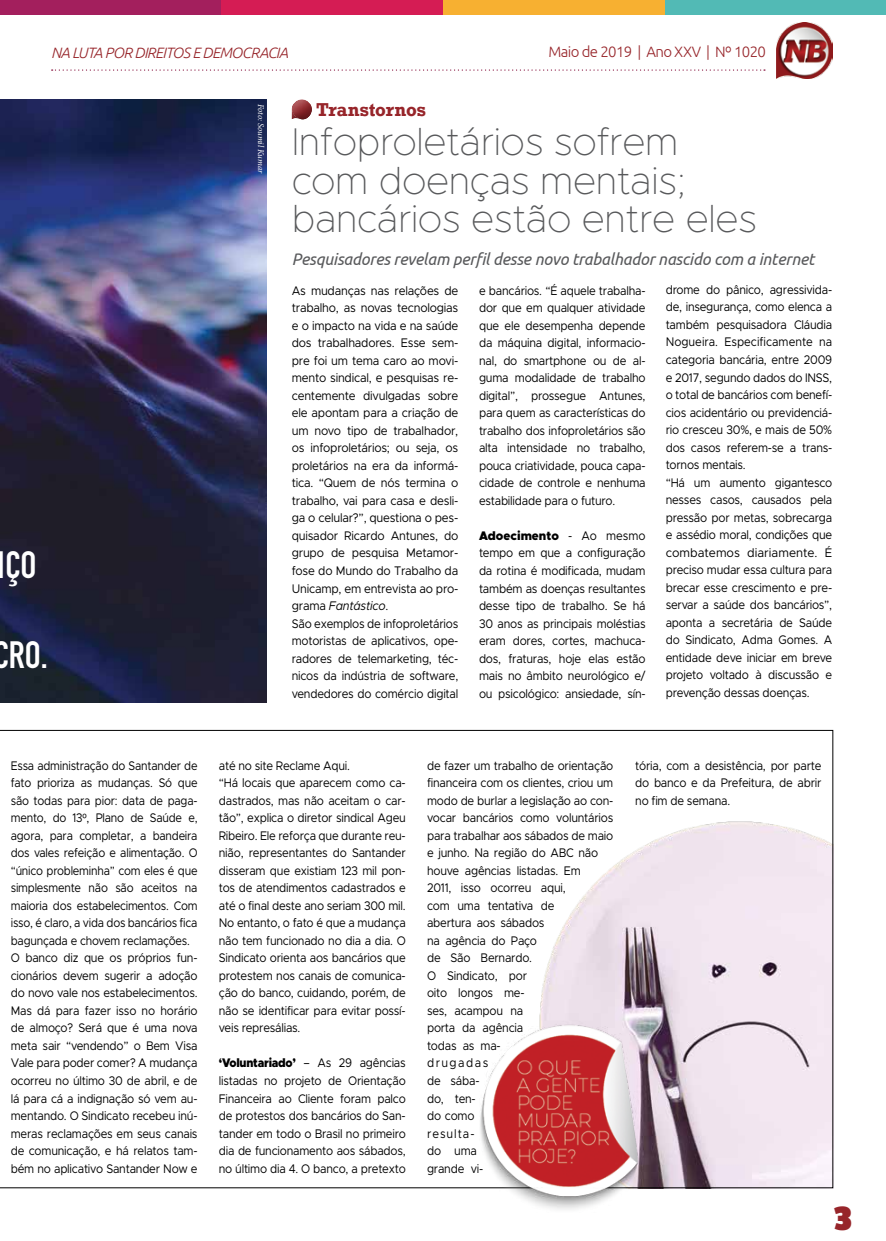
<style>
.page{position:relative;width:886px;height:1241px;background:#fff}
.page>*{position:absolute;margin:0;border:0;box-sizing:border-box;transform-origin:0 0}
.t1{font:100 38.75px/38.8px "Metropolis";letter-spacing:-.01em;color:#58595b}
.t2{font:700 37.5px "DIN Condensed";color:#fff}
.t3{font:700 37.5px "Passion One";color:#97252a}
.t4{font:700 17.5px "Rockwell";letter-spacing:-.01em;color:#97252a}
.t5{font:italic 16.75px "Ubuntu";letter-spacing:-.01em;color:#58595b;scale:.96 1}
.t6{font:italic 300 15px "Ubuntu";letter-spacing:-.04em;color:#97252a}
.t7{font:300 15px "Ubuntu";letter-spacing:-.04em;color:#97252a}
.t8{font:12.5px/17.5px "Metropolis";letter-spacing:-.02em;color:#000;text-align:justify;scale:.9 1}
.t9{font:12.5px/17.5px "Metropolis";letter-spacing:-.02em;color:#000;scale:.88 1}
.t10{font:12.5px/17.5px "Metropolis";letter-spacing:-.02em;color:#000;scale:.92 1}
.t11{font:italic 8.75px "Minion Pro";letter-spacing:-.01em;color:#fff}
.s1{font-style:italic}
.s2{font-weight:900}
.s3{font-family:"Koz Go Pro"}
</style>
<div class="page">
<img style="left:0;top:99px;width:266px;height:603px">
<div style="left:0;top:0;width:221px;height:14px;background:#a31f5d"></div>
<div style="left:664px;top:0;width:222px;height:14px;background:#52bab5"></div>
<div style="left:443px;top:0;width:221px;height:14px;background:#f7b031"></div>
<div style="left:221px;top:0;width:222px;height:14px;background:#d51c54"></div>
<img style="left:777px;top:22px;width:56px;height:56px">
<svg style="left:52px;top:69px;width:713px;height:2px"></svg>
<div style="left:291px;top:98px;width:22px;height:21px;background:#000;opacity:.75"></div>
<svg style="left:0;top:730px;width:833px;height:457px"></svg>
<img style="left:479px;top:1020px;width:164px;height:190px">
<p class="t6" style="left:51px;top:43px;width:238px">NA LUTA POR DIREITOS E DEMOCRACIA</p>
<p class="t7" style="left:548px;top:43px;width:219px">Maio de 2019 | Ano XXV | Nº 1020</p>
<h2 class="t2" style="left:-2px;top:539px;width:40px">IÇO</h2>
<h2 class="t2" style="left:-6px;top:629px;width:56px">CRO.</h2>
<p class="t11" style="left:267px;top:104px;width:71px;rotate:90deg">Foto: Soumil Kumar</p>
<h3 class="t4" style="left:316px;top:99px;width:111px">Transtornos</h3>
<h1 class="t1" style="left:292px;top:122px;width:466px">Infoproletários sofrem com doenças mentais; bancários estão entre eles</h1>
<h3 class="t5" style="left:292px;top:249px;width:546px">Pesquisadores revelam perfil desse novo trabalhador nascido com a internet</h3>
<p class="t10" style="left:292px;top:282px;width:183px">As mudanças nas relações de trabalho, as novas tecnologias e o impacto na vida e na saúde dos trabalhadores. Esse sem&shy;pre foi um tema caro ao movi&shy;mento sindical, e pesquisas re&shy;centemente divulgadas sobre ele apontam para a criação de um novo tipo de trabalhador, os infoproletários; ou seja, os proletários na era da informá&shy;tica. “Quem de nós termina o trabalho, vai para casa e desli&shy;ga o celular?”, questiona o pes&shy;quisador Ricardo Antunes, do grupo de pesquisa Metamor&shy;fose do Mundo do Trabalho da<br>Unicamp, em entrevista ao pro&shy;grama <span class="s1">Fantástico</span>.<br>São exemplos de infoproletários motoristas de aplicativos, ope&shy;radores de telemarketing, téc&shy;nicos da indústria de software, vendedores do comércio digital</p>
<p class="t8" style="left:479px;top:282px;width:187px">e bancários. “É aquele trabalha&shy;dor que em qualquer atividade que ele desempenha depende da máquina digital, informacio&shy;nal, do smartphone ou de al&shy;guma modalidade de trabalho digital”, prossegue Antunes, para quem as características do trabalho dos infoproletários são alta intensidade no trabalho, pouca criatividade, pouca capa&shy;cidade de controle e nenhuma estabilidade para o futuro.</p>
<p class="t8" style="left:479px;top:527px;width:187px"><span class="s2">Adoecimento</span> - Ao mesmo tempo em que a configuração da rotina é modificada, mudam também as doenças resultantes desse tipo de trabalho. Se há 30 anos as principais moléstias eram dores, cortes, machuca&shy;dos, fraturas, hoje elas estão mais no âmbito neurológico e/ ou psicológico: ansiedade, sín-</p>
<p class="t8" style="left:666px;top:281px;width:187px;text-align:left">drome do pânico, agressivida&shy;de, insegurança, como elenca a também pesquisadora Cláudia<br>Nogueira. Especificamente na categoria bancária, entre 2009 e 2017, segundo dados do INSS, o total de bancários com benefí&shy;cios acidentário ou previdenciá&shy;rio cresceu 30%, e mais de 50% dos casos referem-se a trans&shy;tornos mentais.<br>“Há um aumento gigantesco nesses casos, causados pela pressão por metas, sobrecarga e assédio moral, condições que combatemos diariamente. É preciso mudar essa cultura para brecar esse crescimento e pre&shy;servar a saúde dos bancários”, aponta a secretária de Saúde do Sindicato, Adma Gomes. A entidade deve iniciar em breve projeto voltado à discussão e prevenção dessas doenças.</p>
<p class="t9" style="left:11px;top:756px;width:214px">Essa administração do Santander de fato prioriza as mudanças. Só que são todas para pior: data de paga&shy;mento, do 13<span class="s3">º</span>, Plano de Saúde e, agora, para completar, a bandeira dos vales refeição e alimentação. O “único probleminha” com eles é que simplesmente não são aceitos na maioria dos estabelecimentos. Com isso, é claro, a vida dos bancários fica bagunçada e chovem reclamações.<br>O banco diz que os próprios fun&shy;cionários devem sugerir a adoção do novo vale nos estabelecimentos.<br>Mas dá para fazer isso no horário de almoço? Será que é uma nova meta sair “vendendo” o Bem Visa Vale para poder comer? A mudança ocorreu no último 30 de abril, e de lá para cá a indignação só vem au&shy;mentando. O Sindicato recebeu inú&shy;meras reclamações em seus canais de comunicação, e há relatos tam&shy;bém no aplicativo Santander Now e</p>
<p class="t8" style="left:219px;top:756px;width:209px;text-align:left">até no site Reclame Aqui.<br>“Há locais que aparecem como ca&shy;dastrados, mas não aceitam o car&shy;tão”, explica o diretor sindical Ageu Ribeiro. Ele reforça que durante reu&shy;nião, representantes do Santander disseram que existiam 123 mil pon&shy;tos de atendimentos cadastrados e até o final deste ano seriam 300 mil.<br>No entanto, o fato é que a mudança não tem funcionado no dia a dia. O Sindicato orienta aos bancários que protestem nos canais de comunica&shy;ção do banco, cuidando, porém, de não se identificar para evitar possí&shy;veis represálias.</p>
<p class="t8" style="left:219px;top:1054px;width:209px"><span class="s2">‘Voluntariado’</span> – As 29 agências listadas no projeto de Orientação Financeira ao Cliente foram palco de protestos dos bancários do San&shy;tander em todo o Brasil no primeiro dia de funcionamento aos sábados, no último dia 4. O banco, a pretexto</p>
<p class="t8" style="left:427px;top:756px;width:208px;text-align:left">de fazer um trabalho de orientação financeira com os clientes, criou um modo de burlar a legislação ao con&shy;vocar bancários como voluntários para trabalhar aos sábados de maio e junho. Na região do ABC não houve agências listadas. Em<br>2011, isso ocorreu aqui,<br>com uma tentativa de<br>abertura aos sábados<br>na agência do Paço<br>de São Bernardo.<br>O Sindicato, por<br>oito longos me-<br>ses, acampou na<br>porta da agência<br>todas as ma-<br>drugadas<br>de sába-<br>do, ten-<br>do como<br>resulta-<br>do uma<br>grande vi-</p>
<p class="t8" style="left:635px;top:756px;width:208px">tória, com a desistência, por parte do banco e da Prefeitura, de abrir no fim de semana.</p>
<h2 class="t3" style="left:834px;top:1198px;width:19px">3</h2>
</div>
